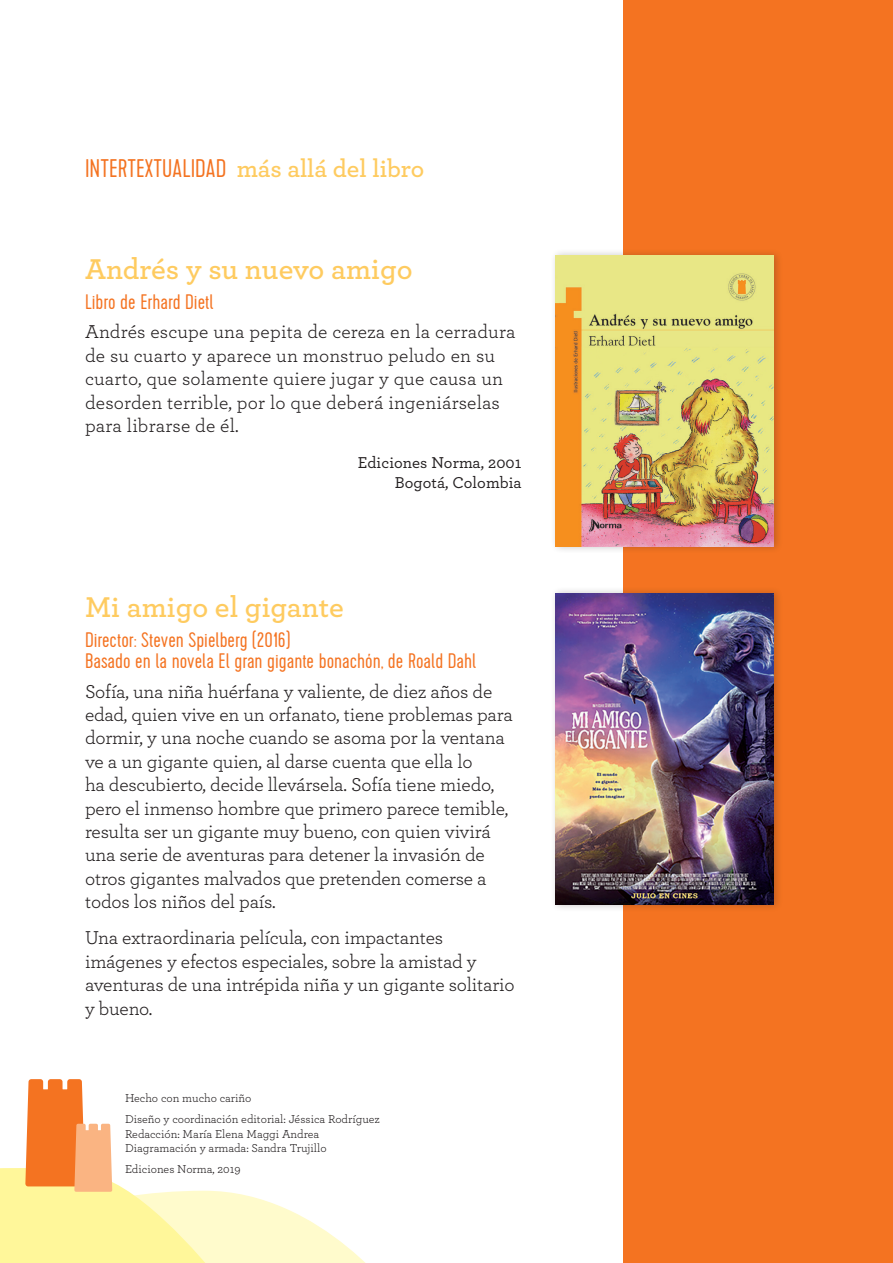
<style>
.page{position:relative;width:893px;height:1263px;background:#fff}
.page>*{position:absolute;margin:0;border:0;box-sizing:border-box;transform-origin:0 0}
.t1{font:600 30px "Archer";color:#fecb60}
.t2{font:300 25.5px "Cervo";color:#f47321}
.t3{font:300 21px/21px "Cervo";color:#f47321}
.t4{font:19.5px/23.4px "Archer";letter-spacing:-.01em;color:#231f20}
.t5{font:19.5px/23.4px "Archer";letter-spacing:.01em;color:#231f20}
.t6{font:500 16.5px/19.8px "Archer";letter-spacing:.005em;color:#231f20;text-align:right}
.t7{font:12px/20.9px "Archer";color:#231f20}
.s1{font-family:"Archer";font-weight:600;color:#fecb60}
</style>
<div class="page">
<div style="left:624px;top:0;width:269px;height:1263px;background:#f47321"></div>
<div style="left:550px;top:247px;width:234px;height:307px;background:#231f20;opacity:.25"></div>
<img style="left:556px;top:255px;width:218px;height:292px">
<div style="left:550px;top:586px;width:234px;height:326px;background:#231f20;opacity:.25"></div>
<img style="left:556px;top:593px;width:218px;height:312px">
<svg style="left:0;top:1079px;width:366px;height:184px"></svg>
<h2 class="t2" style="left:85px;top:154px;width:341px">INTERTEXTUALIDAD <span class="s1">más allá del libro</span></h2>
<h1 class="t1" style="left:85px;top:247px;width:329px">Andrés y su nuevo amigo</h1>
<p class="t3" style="left:85px;top:292px;width:130px">Libro de Erhard Dietl</p>
<p class="t5" style="left:85px;top:319px;width:432px">Andrés escupe una pepita de cereza en la cerradura de su cuarto y aparece un monstruo peludo en su cuarto, que solamente quiere jugar y que causa un desorden terrible, por lo que deberá ingeniárselas para librarse de él.</p>
<p class="t6" style="left:358px;top:452px;width:165px">Ediciones Norma, 2001<br>Bogotá, Colombia</p>
<h1 class="t1" style="left:85px;top:585px;width:260px">Mi amigo el gigante</h1>
<p class="t3" style="left:85px;top:630px;width:393px">Director: Steven Spielberg (2016)<br>Basado en la novela El gran gigante bonachón, de Roald Dahl</p>
<p class="t4" style="left:85px;top:678px;width:429px">Sofía, una niña huérfana y valiente, de diez años de edad, quien vive en un orfanato, tiene problemas para dormir, y una noche cuando se asoma por la ventana ve a un gigante quien, al darse cuenta que ella lo<br>ha descubierto, decide llevársela. Sofía tiene miedo, pero el inmenso hombre que primero parece temible, resulta ser un gigante muy bueno, con quien vivirá una serie de aventuras para detener la invasión de otros gigantes malvados que pretenden comerse a todos los niños del país.</p>
<p class="t4" style="left:85px;top:925px;width:431px">Una extraordinaria película, con impactantes imágenes y efectos especiales, sobre la amistad y aventuras de una intrépida niña y un gigante solitario y bueno.</p>
<p class="t7" style="left:125px;top:1087px;width:256px">Hecho con mucho cariño<br>Diseño y coordinación editorial: Jéssica Rodríguez</p>
<p class="t7" style="left:125px;top:1126px;width:203px;line-height:14.4px">Redacción: María Elena Maggi Andrea<br>Diagramación y armada: Sandra Trujillo</p>
<p class="t7" style="left:125px;top:1158px;width:117px">Ediciones Norma, 2019</p>
</div>
